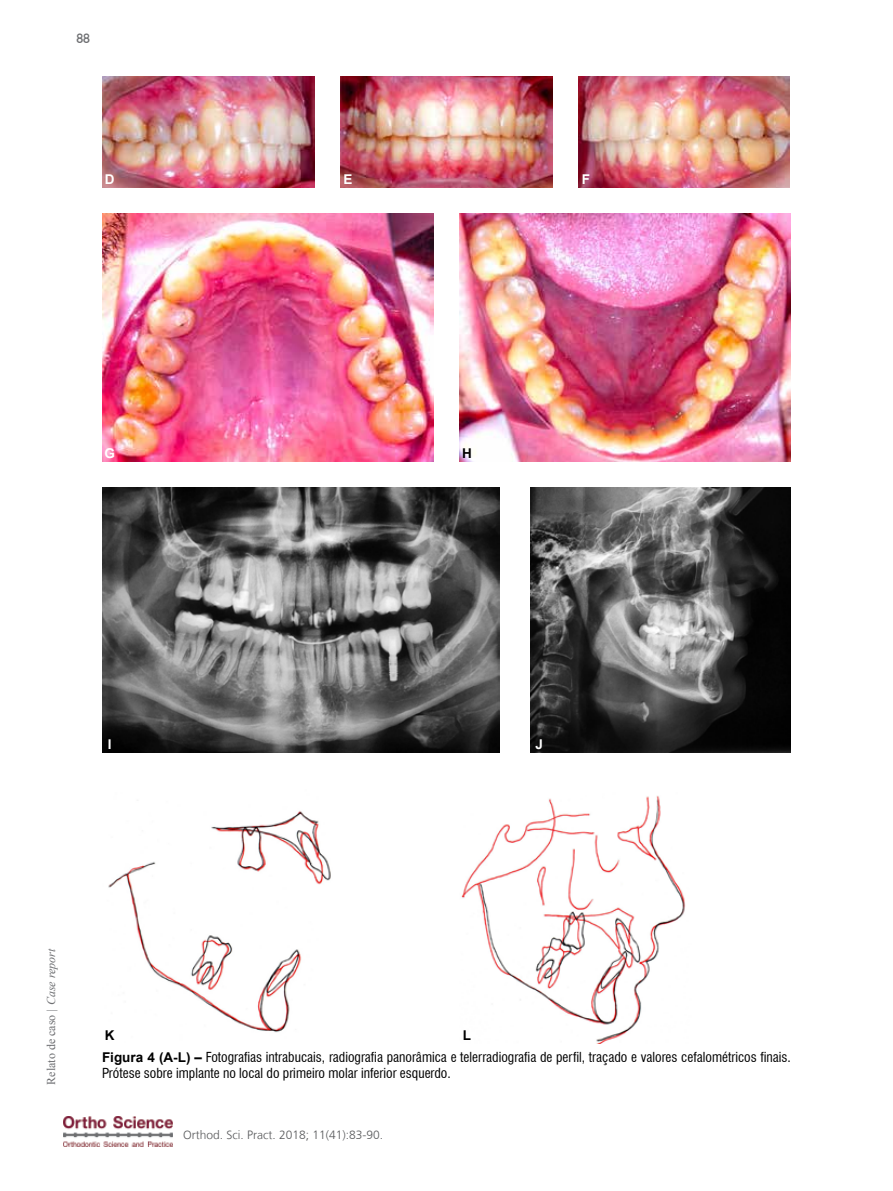
<style>
.page{position:relative;width:893px;height:1191px;background:#fff}
.page>*{position:absolute;margin:0;border:0;box-sizing:border-box;transform-origin:0 0}
.t1{font:condensed 13.5px/16.2px "Swiss 721 BT";color:#000}
.t2{font:700 13.5px "Arial";color:#fff}
.t3{font:700 13.5px "Arial";color:#000}
.t4{font:13.5px "Humanist 521 BT";color:#6d6e71}
.t5{font:300 12px "Frutiger LT";color:#58595b}
.t6{font:12px "Times New Roman";color:#6d6e71}
.s1{font-style:italic}
.s2{font-family:"Arial";font-weight:700;font-stretch:normal}
</style>
<div class="page">
<img style="left:64px;top:1116px;width:109px;height:30px">
<img style="left:102px;top:77px;width:213px;height:110px">
<img style="left:340px;top:77px;width:213px;height:110px">
<img style="left:578px;top:77px;width:212px;height:110px">
<img style="left:102px;top:214px;width:332px;height:247px">
<img style="left:459px;top:214px;width:332px;height:247px">
<img style="left:102px;top:487px;width:398px;height:265px">
<img style="left:530px;top:487px;width:261px;height:265px">
<img style="left:108px;top:811px;width:223px;height:222px">
<img style="left:461px;top:795px;width:225px;height:248px">
<p class="t4" style="left:76px;top:30px;width:15px">88</p>
<p class="t2" style="left:105px;top:170px;width:11px">D</p>
<p class="t2" style="left:343px;top:170px;width:11px">E</p>
<p class="t2" style="left:582px;top:170px;width:10px">F</p>
<p class="t2" style="left:104px;top:444px;width:12px">G</p>
<p class="t3" style="left:462px;top:444px;width:11px">H</p>
<p class="t2" style="left:108px;top:735px;width:5px">I</p>
<p class="t2" style="left:536px;top:735px;width:9px">J</p>
<p class="t6" style="left:43px;top:1084px;width:138px;rotate:-90deg">Relato de caso <span class="s1">| Case report</span></p>
<p class="t3" style="left:105px;top:1026px;width:11px">K</p>
<p class="t3" style="left:463px;top:1026px;width:10px">L</p>
<p class="t1" style="left:102px;top:1049px;width:690px"><span class="s2">Figura 4 (A-L) –</span> Fotografias intrabucais, radiografia panorâmica e telerradiografia de perfil, traçado e valores cefalométricos finais.<br>Prótese sobre implante no local do primeiro molar inferior esquerdo.</p>
<p class="t5" style="left:183px;top:1127px;width:202px">Orthod. Sci. Pract. 2018; 11(41):83-90.</p>
</div>
